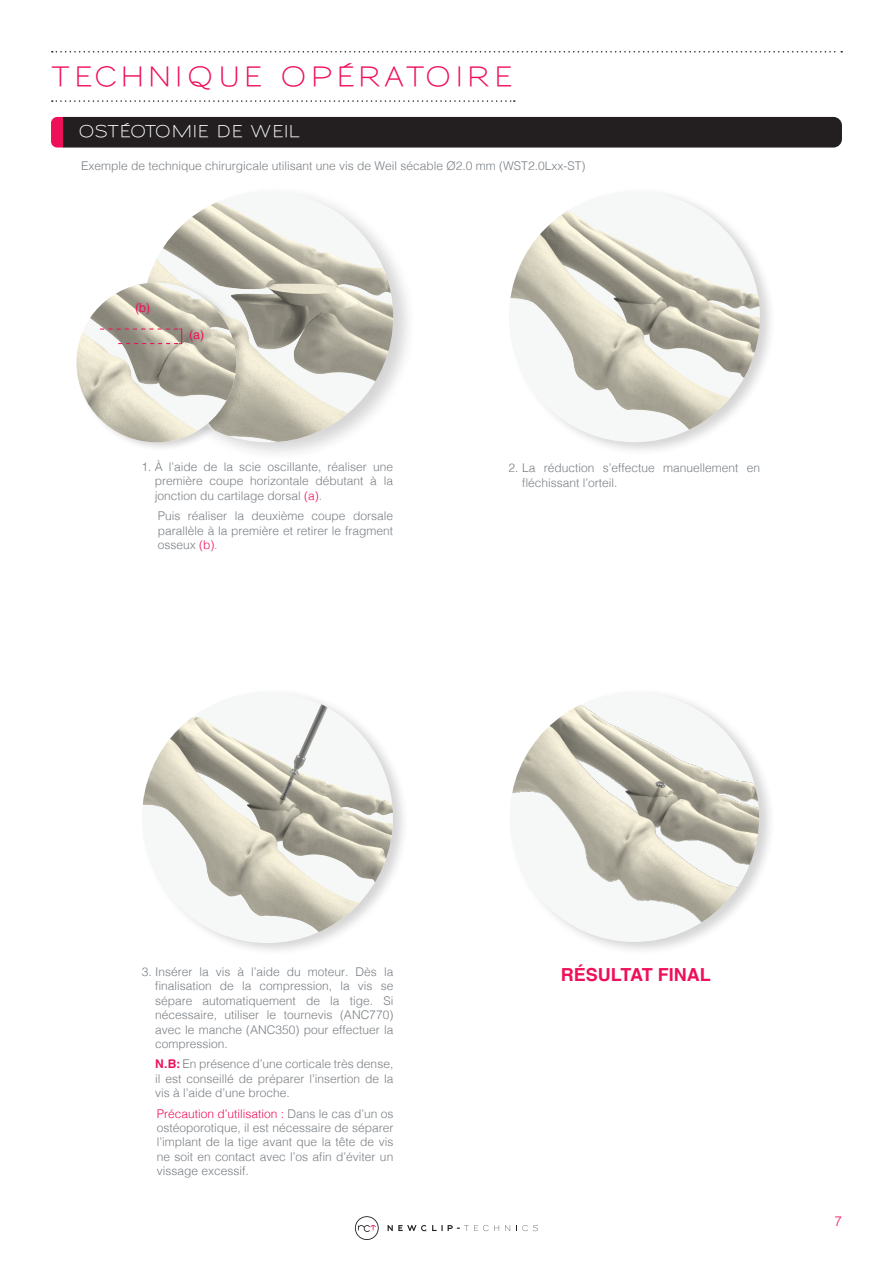
<style>
.page{position:relative;width:893px;height:1263px;background:#fff}
.page>*{position:absolute;margin:0;border:0;box-sizing:border-box;transform-origin:0 0}
.t1{font:600 27px "Sansumi";letter-spacing:.105em;color:#ee1059}
.t2{font:700 18px "Helvetica";color:#ee1059}
.t3{font:600 16.5px "Sansumi";letter-spacing:-.02em;color:#fff}
.t4{font:300 13.5px "Helvetica";color:#ee1059}
.t5{font:12.6px "Helvetica";color:#ee1059}
.t6{font:300 12px/14.4px "Helvetica";color:#797f84;text-align:justify}
.s1{color:#ee1059}
.s2{font-size:10.5px}
.s3{font-weight:700;color:#ee1059}
</style>
<div class="page">
<svg style="left:52px;top:51px;width:790px;height:2px"></svg>
<svg style="left:355px;top:1216px;width:24px;height:24px"></svg>
<svg style="left:505px;top:1225px;width:5px;height:6px"></svg>
<svg style="left:516px;top:1225px;width:22px;height:6px"></svg>
<svg style="left:388px;top:1225px;width:111px;height:6px"></svg>
<div style="left:139px;top:184px;width:277px;height:277px;background:#231f20;opacity:.19"></div>
<img style="left:142px;top:191px;width:251px;height:251px;border-radius:125px">
<div style="left:75px;top:279px;width:173px;height:173px;background:#231f20;opacity:.19"></div>
<img style="left:77px;top:283px;width:159px;height:159px;border-radius:80px">
<svg style="left:100px;top:328px;width:82px;height:16px"></svg>
<svg style="left:52px;top:100px;width:463px;height:2px"></svg>
<div style="left:51px;top:117px;width:791px;height:31px;background:#231f20"></div>
<div style="left:507px;top:187px;width:269px;height:269px;background:#231f20;opacity:.19"></div>
<img style="left:509px;top:191px;width:251px;height:251px;border-radius:125px">
<div style="left:140px;top:687px;width:269px;height:269px;background:#231f20;opacity:.19"></div>
<img style="left:142px;top:692px;width:251px;height:251px;border-radius:125px">
<div style="left:508px;top:688px;width:267px;height:267px;background:#231f20;opacity:.19"></div>
<img style="left:510px;top:692px;width:249px;height:250px;border-radius:125px">
<p class="t1" style="left:51px;top:62px;width:464px">TECHNIQUE OPÉRATOIRE</p>
<p class="t3" style="left:79px;top:123px;width:223px">OSTÉOTOMIE DE WEIL</p>
<p class="t6" style="left:81px;top:158px;width:506px">Exemple de technique chirurgicale utilisant une vis de Weil sécable Ø2.0 mm (WST2.0Lxx-ST)</p>
<p class="t5" style="left:135px;top:298px;width:17px">(b)</p>
<p class="t5" style="left:189px;top:325px;width:17px">(a)</p>
<p class="t6" style="left:155px;top:459px;width:240px;text-indent:-13px">1. À l’aide de la scie oscillante, réaliser une première coupe horizontale débutant à la jonction du cartilage dorsal <span class="s1">(a)</span>.</p>
<p class="t6" style="left:158px;top:508px;width:237px">Puis réaliser la deuxième coupe dorsale parallèle à la première et retirer le fragment osseux <span class="s1">(b)</span><span class="s2">.</span></p>
<p class="t6" style="left:522px;top:460px;width:240px;text-indent:-13px">2. La réduction s’effectue manuellement en fléchissant l’orteil.</p>
<p class="t6" style="left:155px;top:964px;width:240px;text-indent:-13px">3. Insérer la vis à l’aide du moteur. Dès la finalisation de la compression, la vis se sépare automatiquement de la tige. Si nécessaire, utiliser le tournevis (ANC770) avec le manche (ANC350) pour effectuer la compression.</p>
<p class="t6" style="left:155px;top:1056px;width:240px"><span class="s3">N.B:</span> En présence d’une corticale très dense, il est conseillé de préparer l’insertion de la vis à l’aide d’une broche.</p>
<p class="t6" style="left:157px;top:1105px;width:238px"><span class="s1">Précaution d’utilisation :</span> Dans le cas d’un os ostéoporotique, il est nécessaire de séparer l’implant de la tige avant que la tête de vis ne soit en contact avec l’os afin d’éviter un vissage excessif.</p>
<p class="t2" style="left:561px;top:963px;width:152px">RÉSULTAT FINAL</p>
<p class="t4" style="left:834px;top:1209px;width:9px">7</p>
</div>
